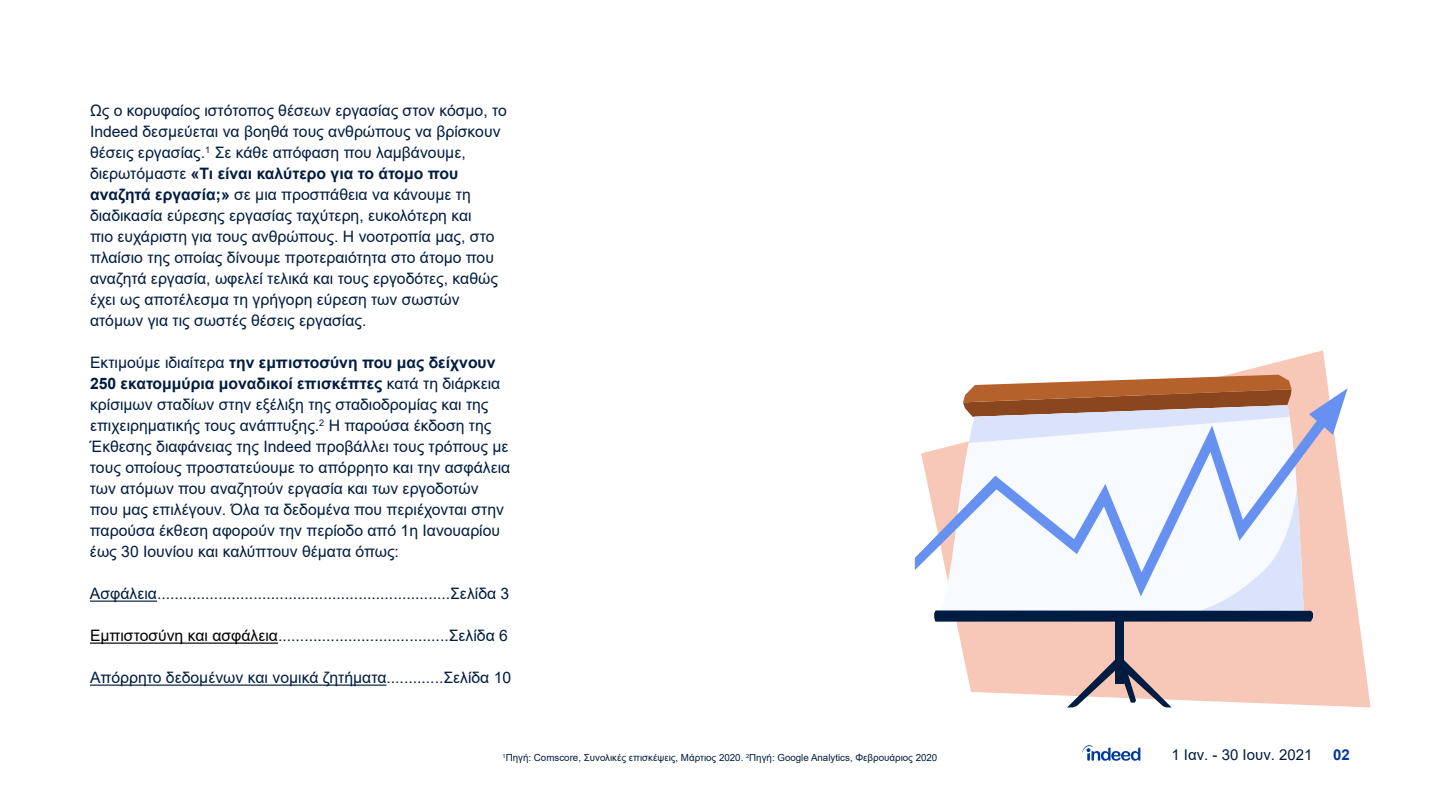
<style>
.page{position:relative;width:1440px;height:810px;background:#fff}
.page>*{position:absolute;margin:0;border:0;box-sizing:border-box;transform-origin:0 0}
.t1{font:15.75px/21px "Arial";color:#001c40}
.t2{font:15px "Arial";color:#001c40}
.t3{font:700 15px "Arial";color:#003a9b}
.t4{font:9.75px "Arial";color:#001c40}
.s1{font-weight:700}
.s2{color:#000}
</style>
<div class="page">
<hr style="left:90px;top:601px;width:67px;height:1px;background:#001c40">
<hr style="left:90px;top:643px;width:188px;height:1px;background:#000">
<hr style="left:90px;top:685px;width:296px;height:1px;background:#001c40">
<svg style="left:956px;top:350px;width:415px;height:357px;fill:#f7c7b8"></svg>
<svg style="left:963px;top:375px;width:329px;height:13px"></svg>
<svg style="left:934px;top:596px;width:379px;height:26px"></svg>
<div style="left:1116px;top:620px;width:8px;height:64px;background:#001c40"></div>
<svg style="left:1067px;top:657px;width:105px;height:50px"></svg>
<svg style="left:915px;top:388px;width:433px;height:208px"></svg>
<svg style="left:1082px;top:745px;width:58px;height:16px"></svg>
<p class="t1" style="left:90px;top:100px;width:418px">Ως ο κορυφαίος ιστότοπος θέσεων εργασίας στον κόσμο, το Indeed δεσμεύεται να βοηθά τους ανθρώπους να βρίσκουν θέσεις εργασίας.<sup>1</sup> Σε κάθε απόφαση που λαμβάνουμε, διερωτόμαστε <span class="s1">«Τι είναι καλύτερο για το άτομο που αναζητά εργασία;»</span> σε μια προσπάθεια να κάνουμε τη διαδικασία εύρεσης εργασίας ταχύτερη, ευκολότερη και<br>πιο ευχάριστη για τους ανθρώπους. Η νοοτροπία μας, στο πλαίσιο της οποίας δίνουμε προτεραιότητα στο άτομο που αναζητά εργασία, ωφελεί τελικά και τους εργοδότες, καθώς έχει ως αποτέλεσμα τη γρήγορη εύρεση των σωστών ατόμων για τις σωστές θέσεις εργασίας.</p>
<p class="t1" style="left:90px;top:352px;width:422px">Εκτιμούμε ιδιαίτερα <span class="s1">την εμπιστοσύνη που μας δείχνουν 250 εκατομμύρια μοναδικοί επισκέπτες</span> κατά τη διάρκεια κρίσιμων σταδίων στην εξέλιξη της σταδιοδρομίας και της επιχειρηματικής τους ανάπτυξης.<sup>2</sup> Η παρούσα έκδοση της Έκθεσης διαφάνειας της Indeed προβάλλει τους τρόπους με τους οποίους προστατεύουμε το απόρρητο και την ασφάλεια των ατόμων που αναζητούν εργασία και των εργοδοτών που μας επιλέγουν. Όλα τα δεδομένα που περιέχονται στην παρούσα έκθεση αφορούν την περίοδο από 1η Ιανουαρίου έως 30 Ιουνίου και καλύπτουν θέματα όπως:</p>
<p class="t1" style="left:90px;top:583px;width:421px">Ασφάλεια...................................................................Σελίδα 3</p>
<p class="t1" style="left:90px;top:625px;width:419px"><span class="s2">Εμπιστοσύνη και ασφάλεια</span>.......................................Σελίδα 6</p>
<p class="t1" style="left:90px;top:667px;width:423px">Απόρρητο δεδομένων και νομικά ζητήματα.............Σελίδα 10</p>
<p class="t4" style="left:503px;top:751px;width:436px"><sup>1</sup>Πηγή: Comscore, Συνολικές επισκέψεις, Μάρτιος 2020. <sup>2</sup>Πηγή: Google Analytics, Φεβρουάριος 2020</p>
<p class="t2" style="left:1171px;top:744px;width:143px">1 Ιαν. - 30 Ιουν. 2021</p>
<p class="t3" style="left:1333px;top:744px;width:18px">02</p>
</div>
